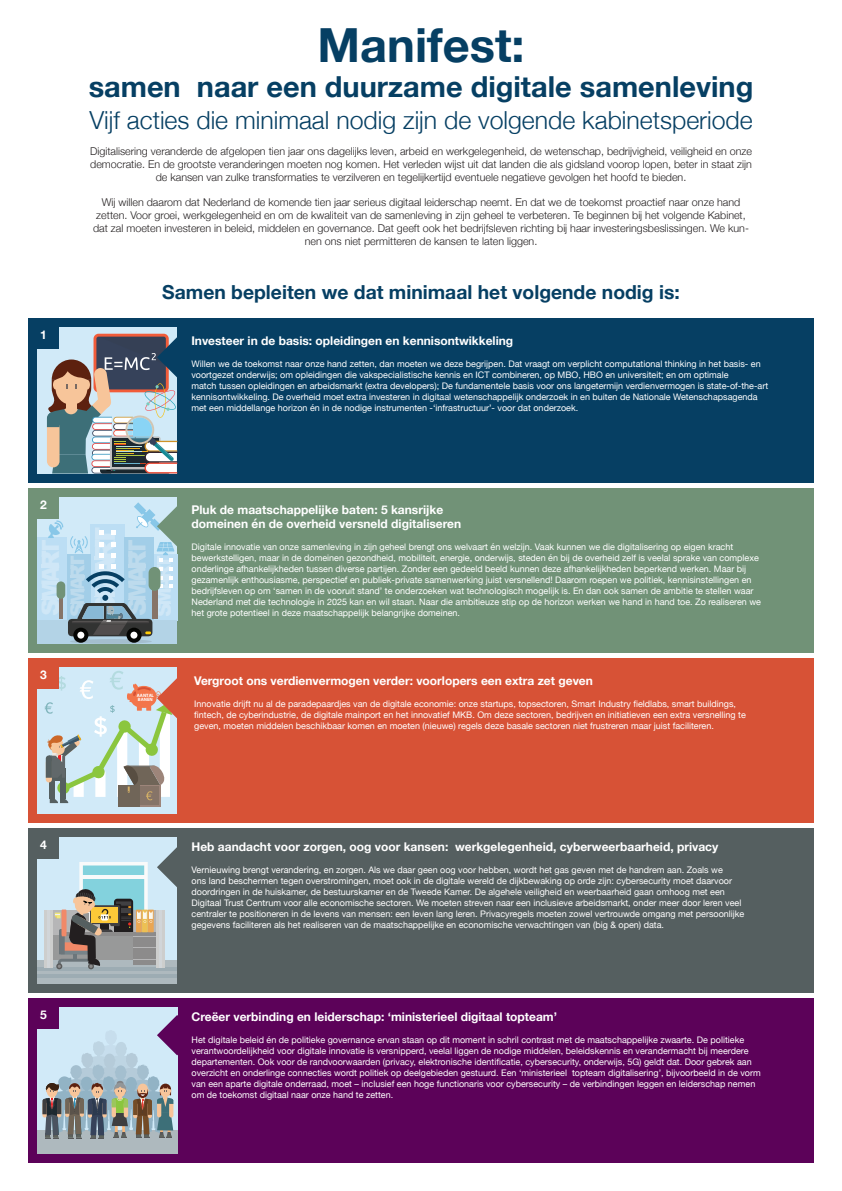
<style>
.page{position:relative;width:842px;height:1191px;background:#fff}
.page>*{position:absolute;margin:0;border:0;box-sizing:border-box;transform-origin:0 0}
.t1{font:700 47px "Helvetica Neue";color:#063f63}
.t2{font:700 28.9px "Helvetica Neue";color:#063f63}
.t3{font:300 24.9px "Helvetica Neue";color:#063f63}
.t4{font:900 24.5px "Arial";letter-spacing:-.2em;color:#bddbed}
.t5{font:900 19.6px "Arial";letter-spacing:-.2em;color:#bddbed}
.t6{font:700 19.3px "Helvetica Neue";color:#063f63}
.t7{font:700 12px/14px "Helvetica Neue";color:#fff}
.t8{font:300 10.7px/12.9px "Helvetica Neue";color:#231f20;text-align:center}
.t9{font:9px/11px "Helvetica Neue";color:#fff}
.t10{font:700 4.7px/4.2px "Myriad Pro";color:#fff}
</style>
<div class="page">
<div style="left:28px;top:318px;width:786px;height:165px;background:#063f63"></div>
<div style="left:28px;top:488px;width:786px;height:164px;background:#719277"></div>
<div style="left:28px;top:658px;width:786px;height:164px;background:#d75236"></div>
<div style="left:28px;top:828px;width:786px;height:164px;background:#555f60"></div>
<div style="left:28px;top:998px;width:786px;height:164px;background:#5c0259"></div>
<div style="left:37px;top:327px;width:140px;height:146px;background:#d1eaf8"></div>
<div style="left:37px;top:497px;width:140px;height:146px;background:#d1eaf8"></div>
<div style="left:38px;top:537px;width:29px;height:83px;background:#bcdef4"></div>
<svg style="left:41px;top:599px;width:18px;height:1px"></svg>
<div style="left:67px;top:554px;width:24px;height:66px;background:#a2cee8"></div>
<div style="left:37px;top:620px;width:140px;height:24px;background:#b3d3e6"></div>
<hr style="left:59px;top:597px;width:4px;height:22px;background:#867468">
<div style="left:57px;top:581px;width:8px;height:18px;background:#719277;border-radius:4px"></div>
<svg style="left:68px;top:619px;width:84px;height:17px"></svg>
<svg style="left:42px;top:520px;width:21px;height:64px"></svg>
<div style="left:37px;top:667px;width:140px;height:146px;background:#d1eaf8"></div>
<div style="left:139px;top:785px;width:21px;height:21px;background:#9d857a"></div>
<div style="left:140px;top:786px;width:19px;height:19px;background:#867468"></div>
<div style="left:118px;top:785px;width:21px;height:21px;background:#706558"></div>
<div style="left:37px;top:837px;width:140px;height:146px;background:#d1eaf8"></div>
<div style="left:37px;top:960px;width:140px;height:23px;background:#aeb9be"></div>
<hr style="left:37px;top:967px;width:140px;height:3px;background:#9dacb3">
<hr style="left:37px;top:974px;width:140px;height:4px;background:#9dacb3">
<div style="left:45px;top:910px;width:8px;height:57px;background:#cdcecd"></div>
<hr style="left:47px;top:910px;width:3px;height:57px;background:#d1d5d8">
<div style="left:37px;top:1007px;width:140px;height:145px;background:#d1eaf8"></div>
<div style="left:37px;top:1130px;width:140px;height:23px;background:#aeb9be"></div>
<svg style="left:47px;top:334px;width:131px;height:139px"></svg>
<svg style="left:45px;top:671px;width:132px;height:132px"></svg>
<svg style="left:55px;top:847px;width:122px;height:122px"></svg>
<svg style="left:42px;top:1015px;width:136px;height:124px"></svg>
<svg style="left:69px;top:502px;width:109px;height:142px"></svg>
<div style="left:28px;top:318px;width:31px;height:30px;background:#063f63"></div>
<div style="left:28px;top:488px;width:31px;height:30px;background:#719277"></div>
<div style="left:28px;top:658px;width:31px;height:30px;background:#d75236"></div>
<div style="left:28px;top:828px;width:31px;height:30px;background:#555f60"></div>
<div style="left:28px;top:998px;width:31px;height:30px;background:#5c0259"></div>
<h3 class="t7" style="left:40px;top:328px;width:8px">1</h3>
<h1 class="t1" style="left:317px;top:9px;width:209px">Manifest:</h1>
<h2 class="t2" style="left:89px;top:64px;width:666px">samen naar een duurzame digitale samenleving</h2>
<h3 class="t3" style="left:89px;top:100px;width:665px">Vijf acties die minimaal nodig zijn de volgende kabinetsperiode</h3>
<p class="t8" style="left:90px;top:144px;width:663px">Digitalisering veranderde de afgelopen tien jaar ons dagelijks leven, arbeid en werkgelegenheid, de wetenschap, bedrijvigheid, veiligheid en onze democratie. En de grootste veranderingen moeten nog komen. Het verleden wijst uit dat landen die als gidsland voorop lopen, beter in staat zijn de kansen van zulke transformaties te verzilveren en tegelijkertijd eventuele negatieve gevolgen het hoofd te bieden.</p>
<p class="t8" style="left:93px;top:195px;width:657px">Wij willen daarom dat Nederland de komende tien jaar serieus digitaal leiderschap neemt. En dat we de toekomst proactief naar onze hand zetten. Voor groei, werkgelegenheid en om de kwaliteit van de samenleving in zijn geheel te verbeteren. Te beginnen bij het volgende Kabinet, dat zal moeten investeren in beleid, middelen en governance. Dat geeft ook het bedrijfsleven richting bij haar investeringsbeslissingen. We kun&shy;nen ons niet permitteren de kansen te laten liggen.</p>
<h3 class="t6" style="left:162px;top:277px;width:519px">Samen bepleiten we dat minimaal het volgende nodig is:</h3>
<h3 class="t7" style="left:191px;top:334px;width:323px">Investeer in de basis: opleidingen en kennisontwikkeling</h3>
<p class="t9" style="left:191px;top:358px;width:578px">Willen we de toekomst naar onze hand zetten, dan moeten we deze begrijpen. Dat vraagt om verplicht computational thinking in het basis- en voortgezet onderwijs; om opleidingen die vakspecialistische kennis en ICT combineren, op MBO, HBO en universiteit; en om optimale<br>match tussen opleidingen en arbeidsmarkt (extra developers); De fundamentele basis voor ons langetermijn verdienvermogen is state-of-the-art kennisontwikkeling. De overheid moet extra investeren in digitaal wetenschappelijk onderzoek in en buiten de Nationale Wetenschapsagenda met een middellange horizon én in de nodige instrumenten -‘infrastructuur’- voor dat onderzoek.</p>
<h3 class="t7" style="left:40px;top:498px;width:8px">2</h3>
<h3 class="t7" style="left:40px;top:668px;width:8px">3</h3>
<h3 class="t5" style="left:63px;top:617px;width:63px;rotate:-90deg">SMART</h3>
<h3 class="t4" style="left:119px;top:616px;width:79px;rotate:-90deg">SMART</h3>
<p class="t10" style="left:137px;top:693px;width:19px">AANTAL<br>BANEN</p>
<h3 class="t7" style="left:191px;top:503px;width:271px">Pluk de maatschappelijke baten: 5 kansrijke domeinen én de overheid versneld digitaliseren</h3>
<p class="t9" style="left:191px;top:542px;width:571px">Digitale innovatie van onze samenleving in zijn geheel brengt ons welvaart én welzijn. Vaak kunnen we die digitalisering op eigen kracht bewerkstelligen, maar in de domeinen gezondheid, mobiliteit, energie, onderwijs, steden én bij de overheid zelf is veelal sprake van complexe onderlinge afhankelijkheden tussen diverse partijen. Zonder een gedeeld beeld kunnen deze afhankelijkheden beperkend werken. Maar bij gezamenlijk enthousiasme, perspectief en publiek-private samenwerking juist versnellend! Daarom roepen we politiek, kennisinstellingen en bedrijfsleven op om ‘samen in de vooruit stand’ te onderzoeken wat technologisch mogelijk is. En dan ook samen de ambitie te stellen waar Nederland met die technologie in 2025 kan en wil staan. Naar die ambitieuze stip op de horizon werken we hand in hand toe. Zo realiseren we het grote potentieel in deze maatschappelijk belangrijke domeinen.</p>
<h3 class="t7" style="left:194px;top:673px;width:400px">Vergroot ons verdienvermogen verder: voorlopers een extra zet geven</h3>
<p class="t9" style="left:194px;top:698px;width:553px">Innovatie drijft nu al de paradepaardjes van de digitale economie: onze startups, topsectoren, Smart Industry fieldlabs, smart buildings, fintech, de cyberindustrie, de digitale mainport en het innovatief MKB. Om deze sectoren, bedrijven en initiatieven een extra versnelling te geven, moeten middelen beschikbaar komen en moeten (nieuwe) regels deze basale sectoren niet frustreren maar juist faciliteren.</p>
<h3 class="t7" style="left:40px;top:838px;width:8px">4</h3>
<h3 class="t7" style="left:40px;top:1008px;width:8px">5</h3>
<h3 class="t7" style="left:191px;top:840px;width:528px">Heb aandacht voor zorgen, oog voor kansen: werkgelegenheid, cyberweerbaarheid, privacy</h3>
<p class="t9" style="left:191px;top:864px;width:554px">Vernieuwing brengt verandering, en zorgen. Als we daar geen oog voor hebben, wordt het gas geven met de handrem aan. Zoals we<br>ons land beschermen tegen overstromingen, moet ook in de digitale wereld de dijkbewaking op orde zijn: cybersecurity moet daarvoor doordringen in de huiskamer, de bestuurskamer en de Tweede Kamer. De algehele veiligheid en weerbaarheid gaan omhoog met een Digitaal Trust Centrum voor alle economische sectoren. We moeten streven naar een inclusieve arbeidsmarkt, onder meer door leren veel centraler te positioneren in de levens van mensen: een leven lang leren. Privacyregels moeten zowel vertrouwde omgang met persoonlijke gegevens faciliteren als het realiseren van de maatschappelijke en economische verwachtingen van (big &amp; open) data.</p>
<h3 class="t7" style="left:191px;top:1010px;width:367px">Creëer verbinding en leiderschap: ‘ministerieel digitaal topteam’</h3>
<p class="t9" style="left:191px;top:1034px;width:571px">Het digitale beleid én de politieke governance ervan staan op dit moment in schril contrast met de maatschappelijke zwaarte. De politieke verantwoordelijkheid voor digitale innovatie is versnipperd, veelal liggen de nodige middelen, beleidskennis en verandermacht bij meerdere departementen. Ook voor de randvoorwaarden (privacy, elektronische identificatie, cybersecurity, onderwijs, 5G) geldt dat. Door gebrek aan overzicht en onderlinge connecties wordt politiek op deelgebieden gestuurd. Een ‘ministerieel topteam digitalisering’, bijvoorbeeld in de vorm van een aparte digitale onderraad, moet – inclusief een hoge functionaris voor cybersecurity – de verbindingen leggen en leiderschap nemen om de toekomst digitaal naar onze hand te zetten.</p>
</div>
